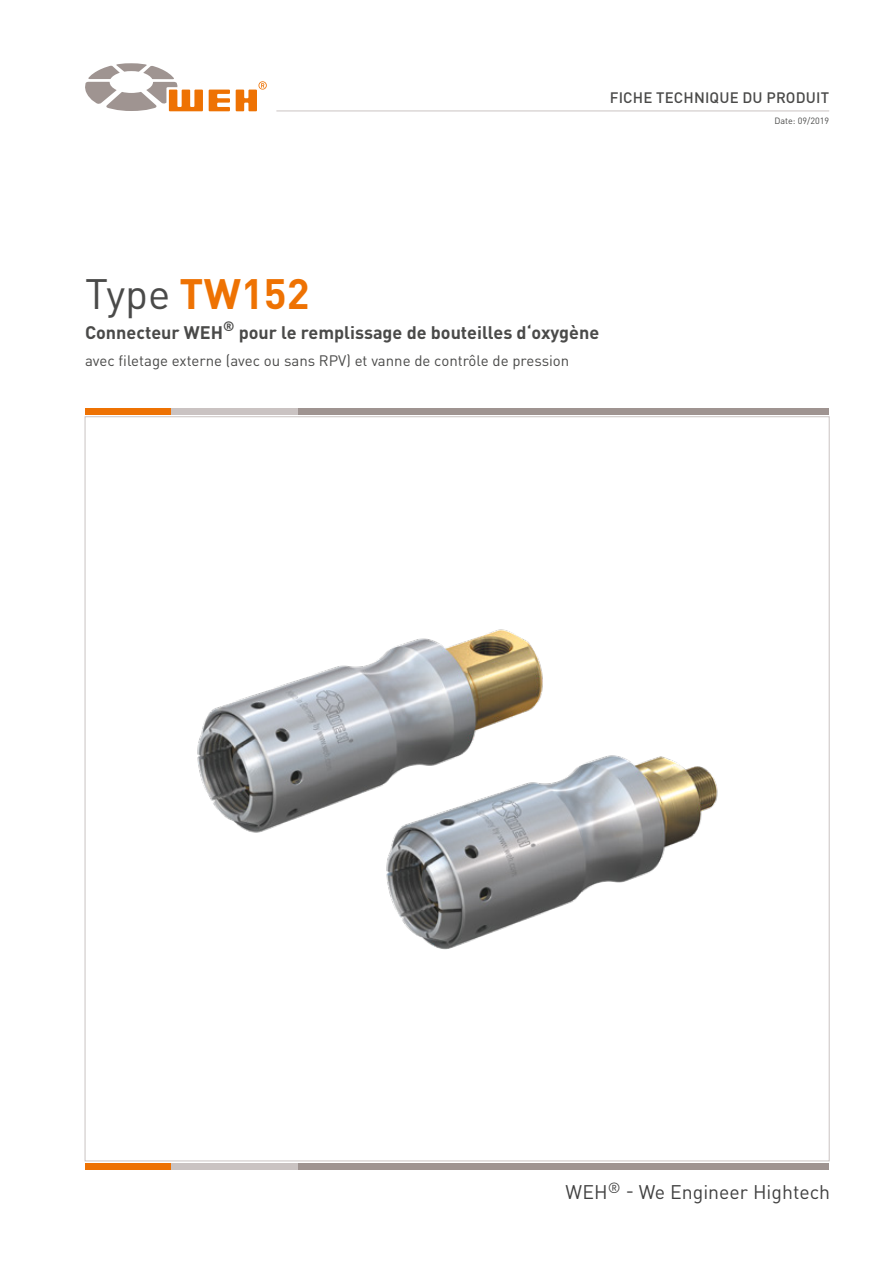
<style>
.page{position:relative;width:893px;height:1263px;background:#fff}
.page>*{position:absolute;margin:0;border:0;box-sizing:border-box;transform-origin:0 0}
.t1{font:700 42px "DIN Pro";color:#ee7203}
.t2{font:19.5px "DIN Pro";color:#000}
.t3{font:700 18px "DIN Pro";color:#4a4a49}
.t4{font:15px "DIN Pro";color:#4a4a49}
.t5{font:500 15px "DIN Pro";letter-spacing:.01em;color:#4a4a49}
.t6{font:9px "DIN Pro";color:#4a4a49}
.s1{font-weight:400;color:#4a4a49}
</style>
<div class="page">
<hr style="left:276px;top:111px;width:553px;height:1px;background:#cac3c2">
<div style="left:298px;top:408px;width:531px;height:7px;background:#9f9491"></div>
<div style="left:170px;top:408px;width:128px;height:7px;background:#cac3c2"></div>
<div style="left:85px;top:408px;width:85px;height:7px;background:#ee7203"></div>
<div style="left:298px;top:1163px;width:531px;height:6px;background:#9f9491"></div>
<div style="left:170px;top:1163px;width:128px;height:6px;background:#cac3c2"></div>
<div style="left:85px;top:1163px;width:85px;height:6px;background:#ee7203"></div>
<svg style="left:85px;top:63px;width:118px;height:48px"></svg>
<svg style="left:209px;top:90px;width:21px;height:21px"></svg>
<svg style="left:236px;top:81px;width:31px;height:30px"></svg>
<img style="left:197px;top:629px;width:346px;height:204px">
<img style="left:386px;top:753px;width:332px;height:197px">
<p class="t5" style="left:610px;top:85px;width:221px">FICHE TECHNIQUE DU PRODUIT</p>
<p class="t6" style="left:774px;top:113px;width:56px">Date: 09/2019</p>
<h1 class="t1" style="left:85px;top:258px;width:226px"><span class="s1">Type</span> TW152</h1>
<p class="t3" style="left:85px;top:317px;width:516px">Connecteur WEH<sup>®</sup> pour le remplissage de bouteilles d‘oxygène</p>
<p class="t4" style="left:85px;top:348px;width:486px">avec filetage externe (avec ou sans RPV) et vanne de contrôle de pression</p>
<h2 class="t2" style="left:566px;top:1177px;width:266px">WEH<sup>®</sup> - We Engineer Hightech</h2>
</div>
